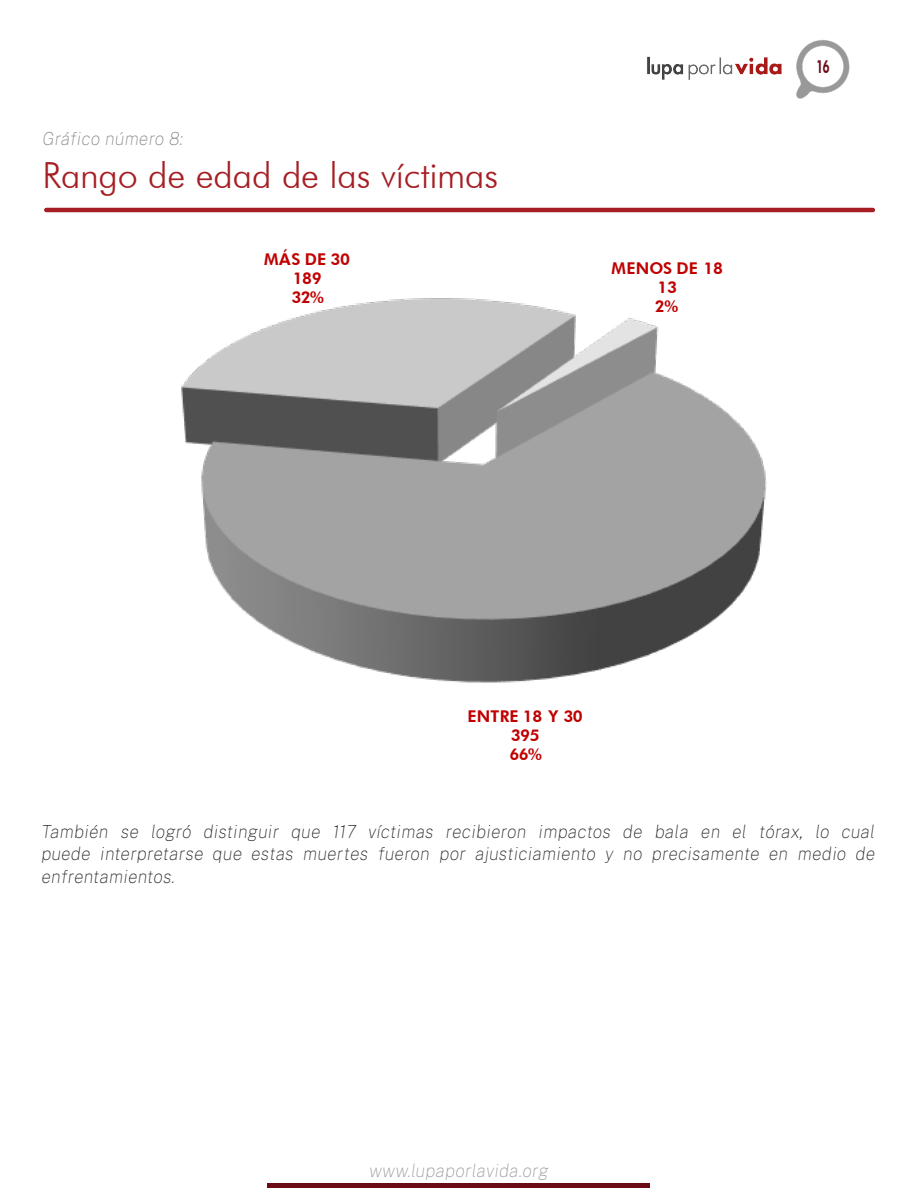
<style>
.page{position:relative;width:918px;height:1188px;background:#fff}
.page>*{position:absolute;margin:0;border:0;box-sizing:border-box;transform-origin:0 0}
.Title_01{font:300 36px "Futura BT";letter-spacing:-.005em;color:#a61e23}
.t1{font:italic 100 18px/22.5px "Public Sans";letter-spacing:.01em;color:#231f20;text-align:justify}
.t2{font:italic 100 18px "Public Sans";letter-spacing:.01em;color:#989798}
.t3{font:italic 100 18px "Public Sans";letter-spacing:.01em;color:#808385}
.t4{font:800 18px "Futura BT";color:#6c0a16;scale:.67 1}
.t5{font:800 16.2px/18.9px "Futura BT";letter-spacing:-.03em;color:#c00000;text-align:center}
.t6{font:800 16.2px/18.9px "Futura BT";letter-spacing:-.005em;color:#c00000;text-align:center}
</style>
<div class="page">
<hr style="left:268px;top:1184px;width:382px;height:4px;background:#6c0a16">
<img style="left:796px;top:40px;width:54px;height:59px">
<img style="left:647px;top:56px;width:135px;height:24px">
<hr style="left:46px;top:208px;width:827px;height:4px;background:#a61e23">
<svg style="left:181px;top:298px;width:586px;height:385px"></svg>
<p class="t3" style="left:43px;top:127px;width:142px">Gráfico número 8:</p>
<p class="Title_01" style="left:43px;top:153px;width:457px">Rango de edad de las víctimas</p>
<p class="t5" style="left:264px;top:249px;width:87px">MÁS DE 30<br>189<br>32%</p>
<p class="t6" style="left:612px;top:259px;width:113px">MENOS DE 18<br>13<br>2%</p>
<p class="t4" style="left:816px;top:56px;width:22px">16</p>
<p class="t5" style="left:467px;top:707px;width:117px">ENTRE 18 Y 30<br>395<br>66%</p>
<p class="t1" style="left:41px;top:819px;width:835px">También se logró distinguir que 117 víctimas recibieron impactos de bala en el tórax, lo cual puede interpretarse que estas muertes fueron por ajusticiamiento y no precisamente en medio de enfrentamientos.</p>
<p class="t2" style="left:369px;top:1158px;width:181px">www.lupaporlavida.org</p>
</div>
